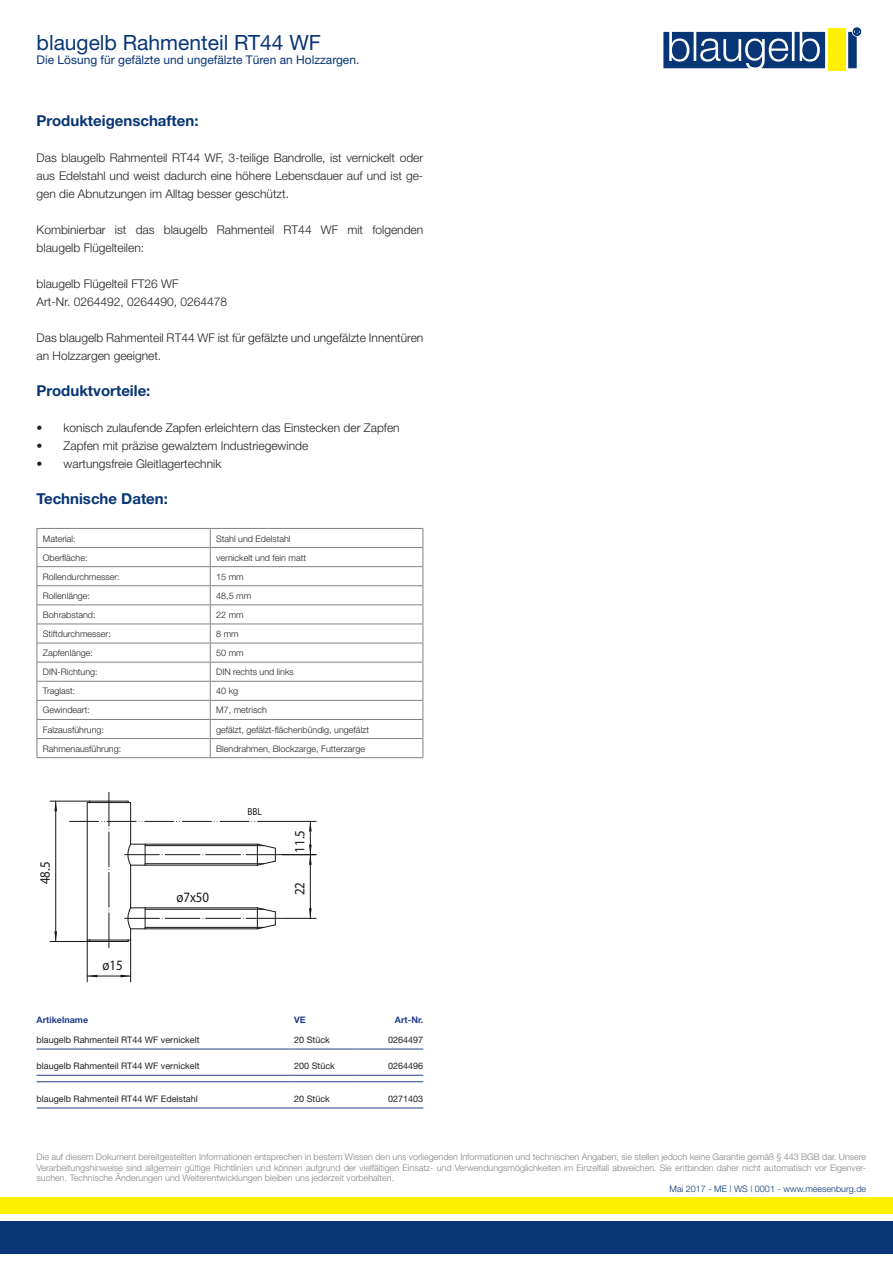
<style>
.page{position:relative;width:893px;height:1263px;background:#fff}
.page>*{position:absolute;margin:0;border:0;box-sizing:border-box;transform-origin:0 0}
.t1{font:21px "Helvetica Neue";color:#083575}
.t2{font:700 15px "Helvetica Neue";color:#083575}
.t3{font:14.25px "Myriad Pro";color:#15181a;scale:.9 1}
.t4{font:300 12px/18px "Helvetica Neue";color:#231f20}
.t5{font:12px "Helvetica Neue";color:#083575}
.t6{font:10.2px "Myriad Pro";color:#15181a;scale:.9 1}
.t7{font:300 9px/10.8px "Helvetica Neue";color:#808285;text-align:justify}
.t8{font:300 9px "Helvetica Neue";color:#231f20}
.t9{font:9px "Helvetica Neue";color:#231f20}
.t10{font:300 9px "Helvetica Neue";color:#083575}
.t11{font:700 9px "Helvetica Neue";color:#253f8e}
</style>
<div class="page">
<div style="left:0;top:1222px;width:893px;height:32px;background:#083575"></div>
<div style="left:0;top:1197px;width:893px;height:17px;background:#fff101"></div>
<svg style="left:663px;top:28px;width:198px;height:40px"></svg>
<div style="left:828px;top:29px;width:17px;height:42px;background:#fff101"></div>
<hr style="left:37px;top:528px;width:173px;height:1px;background:#808285">
<hr style="left:210px;top:528px;width:213px;height:1px;background:#808285">
<svg style="left:210px;top:529px;width:1px;height:228px"></svg>
<hr style="left:37px;top:547px;width:173px;height:1px;background:#808285">
<hr style="left:210px;top:547px;width:213px;height:1px;background:#808285">
<hr style="left:37px;top:566px;width:173px;height:1px;background:#808285">
<hr style="left:210px;top:566px;width:213px;height:1px;background:#808285">
<hr style="left:37px;top:585px;width:173px;height:1px;background:#808285">
<hr style="left:210px;top:585px;width:213px;height:1px;background:#808285">
<hr style="left:37px;top:604px;width:173px;height:1px;background:#808285">
<hr style="left:210px;top:604px;width:213px;height:1px;background:#808285">
<hr style="left:37px;top:624px;width:173px;height:1px;background:#808285">
<hr style="left:210px;top:624px;width:213px;height:1px;background:#808285">
<hr style="left:37px;top:643px;width:173px;height:1px;background:#808285">
<hr style="left:210px;top:643px;width:213px;height:1px;background:#808285">
<hr style="left:37px;top:662px;width:173px;height:1px;background:#808285">
<hr style="left:210px;top:662px;width:213px;height:1px;background:#808285">
<hr style="left:37px;top:681px;width:173px;height:1px;background:#808285">
<hr style="left:210px;top:681px;width:213px;height:1px;background:#808285">
<hr style="left:37px;top:700px;width:173px;height:1px;background:#808285">
<hr style="left:210px;top:700px;width:213px;height:1px;background:#808285">
<hr style="left:37px;top:719px;width:173px;height:1px;background:#808285">
<hr style="left:210px;top:719px;width:213px;height:1px;background:#808285">
<hr style="left:37px;top:738px;width:173px;height:1px;background:#808285">
<svg style="left:37px;top:529px;width:1px;height:228px"></svg>
<hr style="left:210px;top:738px;width:213px;height:1px;background:#808285">
<svg style="left:423px;top:529px;width:1px;height:228px"></svg>
<hr style="left:37px;top:757px;width:173px;height:1px;background:#808285">
<hr style="left:210px;top:757px;width:213px;height:1px;background:#808285">
<svg style="left:70px;top:792px;width:212px;height:156px"></svg>
<hr style="left:55px;top:801px;width:1px;height:140px;background:#15181a">
<hr style="left:50px;top:941px;width:40px;height:1px;background:#15181a">
<hr style="left:50px;top:801px;width:40px;height:1px;background:#15181a">
<svg style="left:54px;top:801px;width:3px;height:10px"></svg>
<svg style="left:54px;top:931px;width:3px;height:10px"></svg>
<hr style="left:87px;top:976px;width:44px;height:1px;background:#15181a">
<hr style="left:87px;top:940px;width:1px;height:42px;background:#15181a">
<hr style="left:130px;top:940px;width:1px;height:42px;background:#15181a">
<svg style="left:87px;top:975px;width:10px;height:2px"></svg>
<svg style="left:120px;top:975px;width:11px;height:2px"></svg>
<hr style="left:310px;top:821px;width:1px;height:34px;background:#15181a">
<hr style="left:281px;top:821px;width:35px;height:1px;background:#15181a">
<svg style="left:309px;top:821px;width:3px;height:10px"></svg>
<hr style="left:310px;top:855px;width:1px;height:63px;background:#15181a">
<hr style="left:282px;top:918px;width:34px;height:1px;background:#15181a">
<hr style="left:282px;top:854px;width:34px;height:1px;background:#15181a">
<svg style="left:309px;top:844px;width:3px;height:21px"></svg>
<svg style="left:309px;top:908px;width:3px;height:10px"></svg>
<hr style="left:37px;top:1049px;width:257px;height:1px;background:#253f8e">
<hr style="left:294px;top:1049px;width:64px;height:1px;background:#253f8e">
<hr style="left:358px;top:1049px;width:65px;height:1px;background:#253f8e">
<hr style="left:37px;top:1075px;width:257px;height:1px;background:#253f8e">
<hr style="left:294px;top:1075px;width:64px;height:1px;background:#253f8e">
<hr style="left:358px;top:1075px;width:65px;height:1px;background:#253f8e">
<hr style="left:37px;top:1081px;width:257px;height:1px;background:#253f8e">
<hr style="left:294px;top:1081px;width:64px;height:1px;background:#253f8e">
<hr style="left:358px;top:1081px;width:65px;height:1px;background:#253f8e">
<hr style="left:37px;top:1107px;width:257px;height:1px;background:#253f8e">
<hr style="left:294px;top:1107px;width:64px;height:1px;background:#253f8e">
<hr style="left:358px;top:1107px;width:65px;height:1px;background:#253f8e">
<h1 class="t1" style="left:37px;top:30px;width:286px">blaugelb Rahmenteil RT44 WF</h1>
<p class="t5" style="left:37px;top:53px;width:324px">Die Lösung für gefälzte und ungefälzte Türen an Holzzargen.</p>
<p class="t2" style="left:37px;top:111px;width:163px">Produkteigenschaften:</p>
<p class="t4" style="left:37px;top:148px;width:388px;text-align:justify">Das blaugelb Rahmenteil RT44 WF, 3-teilige Bandrolle, ist vernickelt oder aus Edelstahl und weist dadurch eine höhere Lebensdauer auf und ist ge&shy;gen die Abnutzungen im Alltag besser geschützt.</p>
<p class="t4" style="left:37px;top:220px;width:388px">Kombinierbar ist das blaugelb Rahmenteil RT44 WF mit folgenden blaugelb Flügelteilen:</p>
<p class="t4" style="left:37px;top:274px;width:192px">blaugelb Flügelteil FT26 WF<br>Art-Nr. 0264492, 0264490, 0264478</p>
<p class="t4" style="left:37px;top:328px;width:388px">Das blaugelb Rahmenteil RT44 WF ist für gefälzte und ungefälzte Innentüren an Holzzargen geeignet.</p>
<p class="t2" style="left:37px;top:381px;width:115px">Produktvorteile:</p>
<p class="t4" style="left:37px;top:418px;width:365px">• konisch zulaufende Zapfen erleichtern das Einstecken der Zapfen</p>
<p class="t4" style="left:37px;top:436px;width:273px">• Zapfen mit präzise gewalztem Industriegewinde</p>
<p class="t4" style="left:37px;top:454px;width:186px">• wartungsfreie Gleitlagertechnik</p>
<p class="t2" style="left:37px;top:489px;width:133px">Technische Daten:</p>
<p class="t8" style="left:43px;top:533px;width:34px">Material:</p>
<p class="t8" style="left:216px;top:533px;width:76px">Stahl und Edelstahl</p>
<p class="t8" style="left:43px;top:552px;width:46px">Oberfläche:</p>
<p class="t8" style="left:216px;top:552px;width:91px">vernickelt und fein matt</p>
<p class="t8" style="left:43px;top:571px;width:78px">Rollendurchmesser:</p>
<p class="t8" style="left:216px;top:571px;width:29px">15 mm</p>
<p class="t8" style="left:43px;top:590px;width:49px">Rollenlänge:</p>
<p class="t8" style="left:216px;top:590px;width:37px">48,5 mm</p>
<p class="t8" style="left:43px;top:609px;width:54px">Bohrabstand:</p>
<p class="t8" style="left:216px;top:609px;width:29px">22 mm</p>
<p class="t8" style="left:43px;top:628px;width:70px">Stiftdurchmesser:</p>
<p class="t8" style="left:216px;top:628px;width:24px">8 mm</p>
<p class="t8" style="left:43px;top:647px;width:52px">Zapfenlänge:</p>
<p class="t8" style="left:216px;top:647px;width:29px">50 mm</p>
<p class="t8" style="left:43px;top:666px;width:56px">DIN-Richtung:</p>
<p class="t8" style="left:216px;top:666px;width:79px">DIN rechts und links</p>
<p class="t8" style="left:43px;top:686px;width:34px">Traglast:</p>
<p class="t8" style="left:216px;top:686px;width:24px">40 kg</p>
<p class="t8" style="left:43px;top:705px;width:49px">Gewindeart:</p>
<p class="t8" style="left:216px;top:705px;width:52px">M7, metrisch</p>
<p class="t8" style="left:43px;top:724px;width:63px">Falzausführung:</p>
<p class="t8" style="left:216px;top:724px;width:154px">gefälzt, gefälzt-flächenbündig, ungefälzt</p>
<p class="t8" style="left:43px;top:743px;width:80px">Rahmenausführung:</p>
<p class="t8" style="left:216px;top:743px;width:150px">Blendrahmen, Blockzarge, Futterzarge</p>
<p class="t3" style="left:36px;top:884px;width:26px;rotate:-90deg">48.5</p>
<p class="t3" style="left:102px;top:957px;width:24px">ø15</p>
<p class="t3" style="left:176px;top:888px;width:38px">ø7x50</p>
<p class="t6" style="left:247px;top:805px;width:17px">BBL</p>
<p class="t3" style="left:291px;top:852px;width:26px;rotate:-90deg">11.5</p>
<p class="t3" style="left:291px;top:895px;width:16px;rotate:-90deg">22</p>
<p class="t11" style="left:37px;top:1014px;width:53px">Artikelname</p>
<p class="t11" style="left:294px;top:1014px;width:13px">VE</p>
<p class="t11" style="left:395px;top:1014px;width:30px">Art-Nr.</p>
<p class="t9" style="left:37px;top:1034px;width:165px">blaugelb Rahmenteil RT44 WF vernickelt</p>
<p class="t9" style="left:294px;top:1034px;width:37px">20 Stück</p>
<p class="t9" style="left:388px;top:1034px;width:37px">0264497</p>
<p class="t9" style="left:37px;top:1061px;width:165px">blaugelb Rahmenteil RT44 WF vernickelt</p>
<p class="t9" style="left:294px;top:1061px;width:42px">200 Stück</p>
<p class="t9" style="left:388px;top:1061px;width:37px">0264496</p>
<p class="t9" style="left:37px;top:1093px;width:163px">blaugelb Rahmenteil RT44 WF Edelstahl</p>
<p class="t9" style="left:294px;top:1093px;width:37px">20 Stück</p>
<p class="t9" style="left:388px;top:1093px;width:37px">0271403</p>
<p class="t7" style="left:37px;top:1151px;width:831px">Die auf diesem Dokument bereitgestellten Informationen entsprechen in bestem Wissen den uns vorliegenden Informationen und technischen Angaben, sie stellen jedoch keine Garantie gemäß § 443 BGB dar. Unsere Verarbeitungshinweise sind allgemein gültige Richtlinien und können aufgrund der vielfältigen Einsatz- und Verwendungsmöglichkeiten im Einzelfall abweichen. Sie entbinden daher nicht automatisch vor Eigenver&shy;suchen. Technische Änderungen und Weiterentwicklungen bleiben uns jederzeit vorbehalten.</p>
<p class="t10" style="left:670px;top:1183px;width:198px">Mai 2017 - ME | WS | 0001 - www.meesenburg.de</p>
</div>
